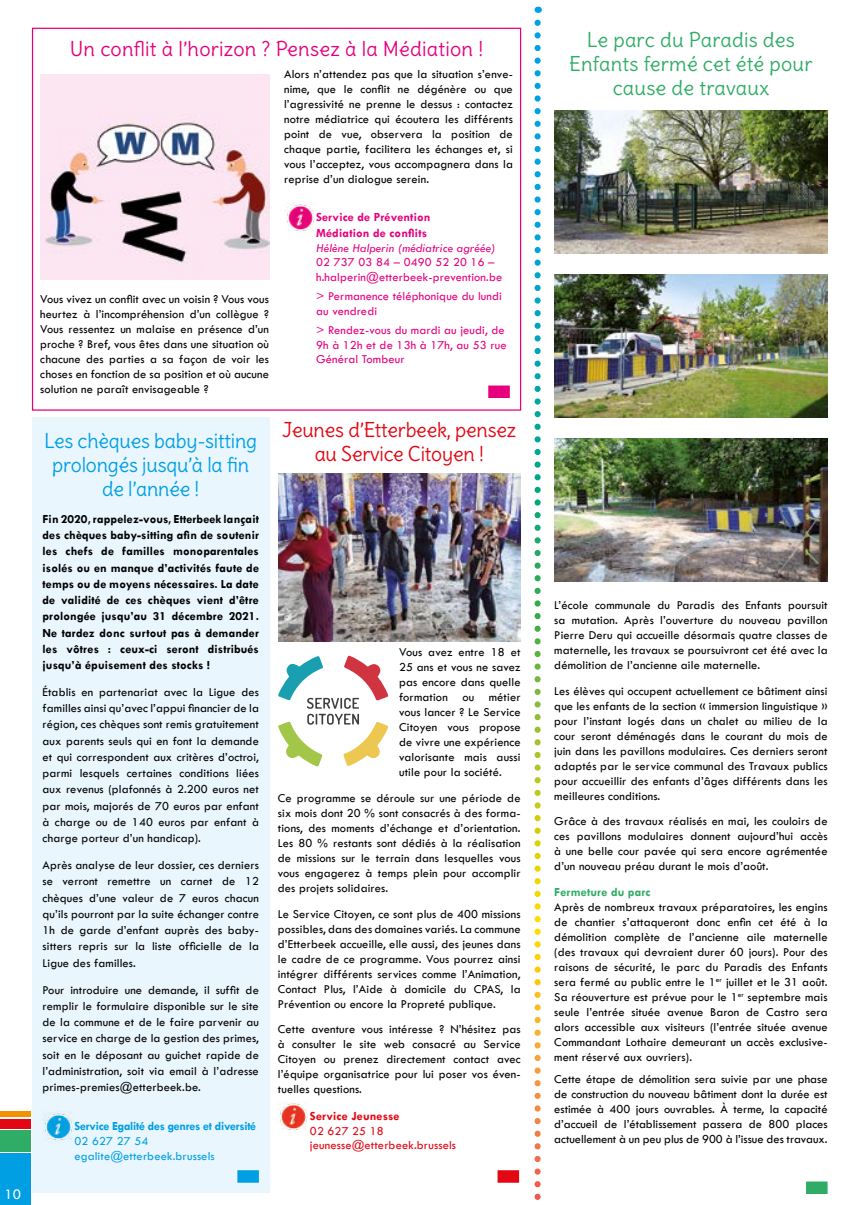
<style>
.page{position:relative;width:851px;height:1205px;background:#fff}
.page>*{position:absolute;margin:0;border:0;box-sizing:border-box;transform-origin:0 0}
.ACTU-page_4-5_-_TITR{font:20px/24px "Delius";letter-spacing:.01em;color:#2fac66;text-align:center}
.ACTU-page_4-5_-_TITR-2{font:20px/24px "Delius";letter-spacing:-.01em;color:#009fe3;text-align:center}
.ACTU-page_4-5_-_TITR-3{font:20px/24px "Delius";letter-spacing:-.01em;color:#e30613;text-align:center}
.ACTU-page_4-5_-_TITR-4{font:20px "Delius";letter-spacing:.01em;color:#e6007d}
.t1{font:15px "Tw Cen";color:#fff}
.ACTU-page4-5{font:12.5px/15px "Tw Cen";letter-spacing:.01em;color:#000;text-align:justify}
.ACTU-page4-5-2{font:700 12.5px/16.2px "Tw Cen";letter-spacing:.01em;color:#000;text-align:justify}
.ACTU-page4-5-3{font:12.5px/14.5px "Tw Cen";letter-spacing:.01em;color:#e6007d}
.ACTU-page4-5-4{font:12.5px/15px "Tw Cen";letter-spacing:.01em;color:#009fe3}
.ACTU-page4-5-5{font:12.5px/14.5px "Tw Cen";letter-spacing:.01em;color:#e30613}
.ACTU-page4-5-6{font:700 12.5px/16.2px "Tw Cen";letter-spacing:.01em;color:#e6007d}
.ACTU-page4-5-7{font:700 12.5px "Tw Cen";letter-spacing:.01em;color:#2fac66}
.s1{font-style:italic}
.s2{font-weight:700}
</style>
<div class="page">
<svg style="left:0;top:1111px;width:31px;height:94px"></svg>
<div style="left:0;top:1111px;width:30px;height:6px;background:#f39200"></div>
<div style="left:0;top:1119px;width:30px;height:9px;background:#e30613"></div>
<div style="left:0;top:1130px;width:30px;height:21px;background:#2fac66"></div>
<div style="left:0;top:1153px;width:30px;height:52px;background:#009fe3"></div>
<img style="left:534px;top:7px;width:6px;height:1193px">
<img style="left:285px;top:203px;width:30px;height:28px">
<img style="left:278px;top:1102px;width:30px;height:28px">
<div style="left:805px;top:1181px;width:22px;height:13px;background:#2fac66"></div>
<img style="left:554px;top:111px;width:273px;height:143px">
<img style="left:554px;top:274px;width:273px;height:144px">
<img style="left:554px;top:438px;width:273px;height:143px">
<div style="left:488px;top:385px;width:21px;height:13px;background:#e6007d"></div>
<img style="left:40px;top:74px;width:229px;height:206px">
<div style="left:32px;top:417px;width:237px;height:776px;background:#eaf6fe"></div>
<img style="left:43px;top:1112px;width:30px;height:28px">
<div style="left:237px;top:1170px;width:22px;height:12px;background:#009fe3"></div>
<div style="left:497px;top:1170px;width:22px;height:12px;background:#e30613"></div>
<img style="left:278px;top:474px;width:242px;height:167px">
<svg style="left:278px;top:655px;width:110px;height:112px"></svg>
<p class="t1" style="left:5px;top:1185px;width:18px">10</p>
<p class="ACTU-page_4-5_-_TITR-4" style="left:70px;top:36px;width:415px">Un conflit à l’horizon ? Pensez à la Médiation !</p>
<p class="ACTU-page4-5" style="left:40px;top:291px;width:230px">Vous vivez un conflit avec un voisin ? Vous vous heurtez à l’incompréhension d’un collègue ?<br>Vous ressentez un malaise en présence d’un proche ? Bref, vous êtes dans une situation où chacune des parties a sa façon de voir les choses en fonction de sa position et où aucune solution ne paraît envisageable ?</p>
<p class="ACTU-page4-5" style="left:284px;top:66px;width:230px">Alors n’attendez pas que la situation s’enve&shy;nime, que le conflit ne dégénère ou que l’agressivité ne prenne le dessus : contactez notre médiatrice qui écoutera les différents point de vue, observera la position de chaque partie, facilitera les échanges et, si vous l’acceptez, vous accompagnera dans la reprise d’un dialogue serein.</p>
<p class="ACTU-page4-5-6" style="left:316px;top:209px;width:116px">Service de Prévention<br>Médiation de conflits</p>
<p class="ACTU-page4-5-3" style="left:316px;top:241px;width:188px"><span class="s1">Hélène Halperin (médiatrice agréée)<br></span>02 737 03 84 – 0490 52 20 16 – h.halperin@etterbeek-prevention.be</p>
<p class="ACTU-page4-5-3" style="left:316px;top:289px;width:187px">&gt; Permanence téléphonique du lundi au vendredi</p>
<p class="ACTU-page4-5-3" style="left:316px;top:323px;width:192px">&gt; Rendez-vous du mardi au jeudi, de<br>9h à 12h et de 13h à 17h, au 53 rue<br>Général Tombeur</p>
<p class="ACTU-page_4-5_-_TITR-2" style="left:44px;top:429px;width:214px">Les chèques baby-sitting prolongés jusqu’à la fin de l’année !</p>
<p class="ACTU-page4-5-2" style="left:43px;top:510px;width:218px">Fin 2020, rappelez-vous, Etterbeek lançait des chèques baby-sitting afin de soutenir les chefs de familles monoparentales isolés ou en manque d’activités faute de temps ou de moyens nécessaires. La date de validité de ces chèques vient d’être prolongée jusqu’au 31 décembre 2021.<br>Ne tardez donc surtout pas à demander les vôtres : ceux-ci seront distribués jusqu’à épuisement des stocks !</p>
<p class="ACTU-page4-5" style="left:43px;top:684px;width:218px;line-height:16.2px">Établis en partenariat avec la Ligue des familles ainsi qu’avec l’appui financier de la région, ces chèques sont remis gratuitement aux parents seuls qui en font la demande et qui correspondent aux critères d’octroi, parmi lesquels certaines conditions liées aux revenus (plafonnés à 2.200 euros net par mois, majorés de 70 euros par enfant à charge ou de 140 euros par enfant à charge porteur d’un handicap).</p>
<p class="ACTU-page4-5" style="left:43px;top:857px;width:218px;line-height:16.2px">Après analyse de leur dossier, ces derniers se verront remettre un carnet de 12 chèques d’une valeur de 7 euros chacun qu’ils pourront par la suite échanger contre 1h de garde d’enfant auprès des baby&shy;sitters repris sur la liste officielle de la Ligue des familles.</p>
<p class="ACTU-page4-5" style="left:43px;top:981px;width:218px;line-height:16.2px">Pour introduire une demande, il suffit de remplir le formulaire disponible sur le site de la commune et de le faire parvenir au service en charge de la gestion des primes, soit en le déposant au guichet rapide de l’administration, soit via email à l’adresse primes-premies@etterbeek.be.</p>
<p class="ACTU-page4-5-4" style="left:75px;top:1119px;width:183px"><span class="s2">Service Egalité des genres et diversité<br></span>02 627 27 54 egalite@etterbeek.brussels</p>
<p class="ACTU-page_4-5_-_TITR-3" style="left:282px;top:418px;width:235px">Jeunes d’Etterbeek, pensez au Service Citoyen !</p>
<p class="ACTU-page4-5" style="left:399px;top:645px;width:123px">Vous avez entre 18 et 25 ans et vous ne savez pas encore dans quelle formation ou métier vous lancer ? Le Service Citoyen vous propose de vivre une expérience valorisante mais aussi utile pour la société.</p>
<p class="ACTU-page4-5" style="left:278px;top:790px;width:244px">Ce programme se déroule sur une période de six mois dont 20 % sont consacrés à des forma&shy;tions, des moments d’échange et d’orientation.<br>Les 80 % restants sont dédiés à la réalisation de missions sur le terrain dans lesquelles vous vous engagerez à temps plein pour accomplir des projets solidaires.</p>
<p class="ACTU-page4-5" style="left:278px;top:906px;width:244px">Le Service Citoyen, ce sont plus de 400 missions possibles, dans des domaines variés. La commune d’Etterbeek accueille, elle aussi, des jeunes dans le cadre de ce programme. Vous pourrez ainsi intégrer différents services comme l’Animation, Contact Plus, l’Aide à domicile du CPAS, la Prévention ou encore la Propreté publique.</p>
<p class="ACTU-page4-5" style="left:278px;top:1022px;width:244px">Cette aventure vous intéresse ? N’hésitez pas à consulter le site web consacré au Service Citoyen ou prenez directement contact avec l’équipe organisatrice pour lui poser vos éven&shy;tuelles questions.</p>
<p class="ACTU-page4-5-5" style="left:310px;top:1109px;width:148px"><span class="s2">Service Jeunesse<br></span>02 627 25 18 jeunesse@etterbeek.brussels</p>
<p class="ACTU-page_4-5_-_TITR" style="left:569px;top:28px;width:245px">Le parc du Paradis des<br>Enfants fermé cet été pour cause de travaux</p>
<p class="ACTU-page4-5" style="left:554px;top:597px;width:275px">L’école communale du Paradis des Enfants poursuit sa mutation. Après l’ouverture du nouveau pavillon Pierre Deru qui accueille désormais quatre classes de maternelle, les travaux se poursuivront cet été avec la démolition de l’ancienne aile maternelle.</p>
<p class="ACTU-page4-5" style="left:554px;top:683px;width:275px">Les élèves qui occupent actuellement ce bâtiment ainsi que les enfants de la section « immersion linguistique » pour l’instant logés dans un chalet au milieu de la cour seront déménagés dans le courant du mois de juin dans les pavillons modulaires. Ces derniers seront adaptés par le service communal des Travaux publics pour accueillir des enfants d’âges différents dans les meilleures conditions.</p>
<p class="ACTU-page4-5" style="left:554px;top:814px;width:275px">Grâce à des travaux réalisés en mai, les couloirs de ces pavillons modulaires donnent aujourd’hui accès à une belle cour pavée qui sera encore agrémentée d’un nouveau préau durant le mois d’août.</p>
<p class="ACTU-page4-5-7" style="left:554px;top:884px;width:98px">Fermeture du parc</p>
<p class="ACTU-page4-5" style="left:554px;top:899px;width:275px">Après de nombreux travaux préparatoires, les engins de chantier s’attaqueront donc enfin cet été à la démolition complète de l’ancienne aile maternelle (des travaux qui devraient durer 60 jours). Pour des raisons de sécurité, le parc du Paradis des Enfants sera fermé au public entre le 1<sup>er</sup> juillet et le 31 août.<br>Sa réouverture est prévue pour le 1<sup>er</sup> septembre mais seule l’entrée située avenue Baron de Castro sera alors accessible aux visiteurs (l’entrée située avenue Commandant Lothaire demeurant un accès exclusive&shy;ment réservé aux ouvriers).</p>
<p class="ACTU-page4-5" style="left:554px;top:1071px;width:275px">Cette étape de démolition sera suivie par une phase de construction du nouveau bâtiment dont la durée est estimée à 400 jours ouvrables. À terme, la capacité d’accueil de l’établissement passera de 800 places actuellement à un peu plus de 900 à l’issue des travaux.</p>
</div>
